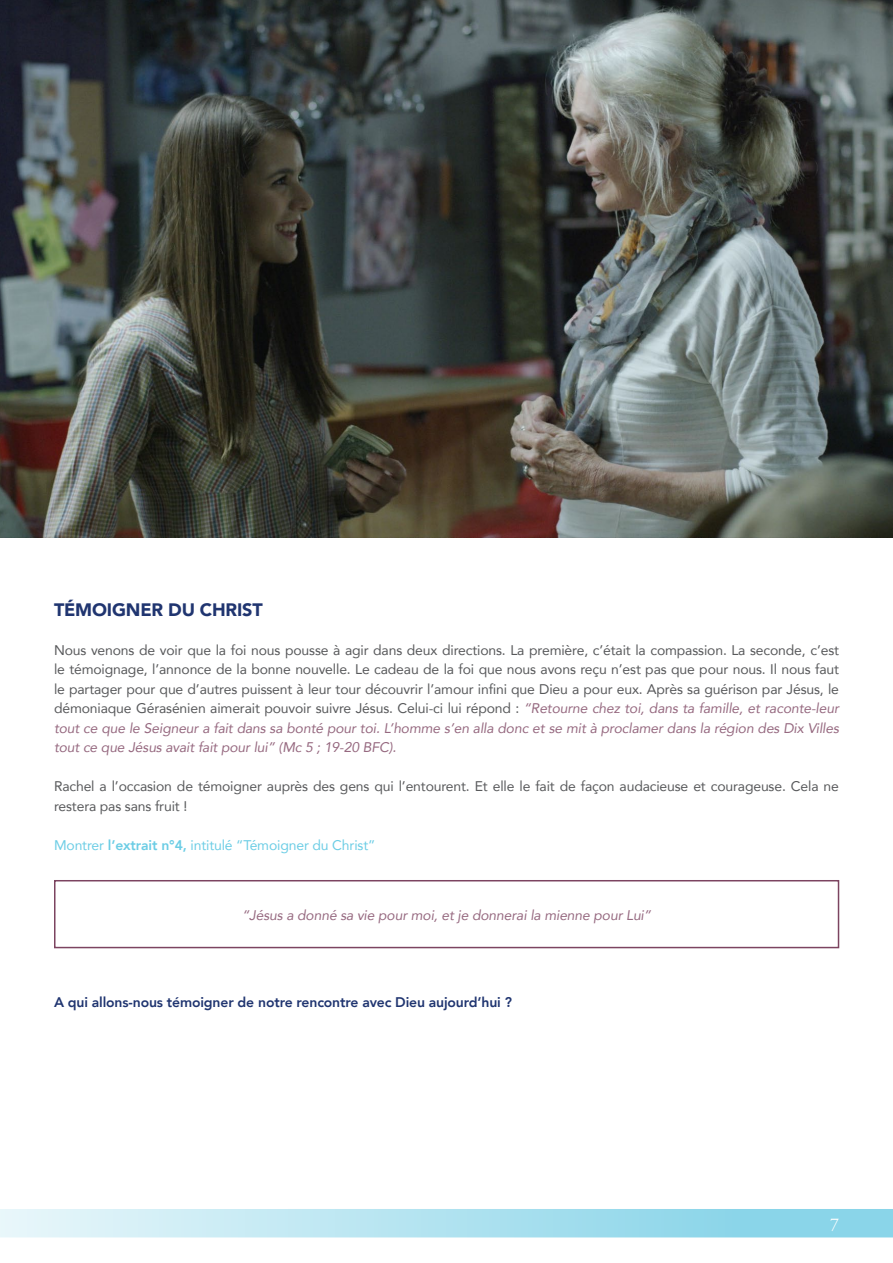
<style>
.page{position:relative;width:893px;height:1263px;background:#fff}
.page>*{position:absolute;margin:0;border:0;box-sizing:border-box;transform-origin:0 0}
.t1{font:900 18px "Avenir";letter-spacing:-.01em;color:#203570}
.t2{font:18px "Adobe Garamond Pro";color:#fff}
.t3{font:13.95px/19.5px "Avenir";letter-spacing:-.01em;color:#58595b;text-align:justify}
.t4{font:800 13.95px "Avenir";letter-spacing:-.01em;color:#203570}
.t5{font:italic 13.95px "Avenir";letter-spacing:-.01em;color:#966980}
.t6{font:13.95px "Avenir";letter-spacing:-.01em;color:#6ccde5}
.s1{font-style:italic;color:#966980}
.s2{font-weight:800}
</style>
<div class="page">
<svg style="left:0;top:1209px;width:893px;height:28px;background:#b1e2f0"></svg>
<img style="left:0;top:0;width:893px;height:538px">
<div style="left:54px;top:880px;width:785px;height:68px;border:2px solid #7c4460"></div>
<p class="t1" style="left:54px;top:594px;width:210px">TÉMOIGNER DU CHRIST</p>
<p class="t3" style="left:54px;top:640px;width:786px">Nous venons de voir que la foi nous pousse à agir dans deux directions. La première, c’était la compassion. La seconde, c’est le témoignage, l’annonce de la bonne nouvelle. Le cadeau de la foi que nous avons reçu n’est pas que pour nous. Il nous faut le partager pour que d’autres puissent à leur tour découvrir l’amour infini que Dieu a pour eux. Après sa guérison par Jésus, le démoniaque Gérasénien aimerait pouvoir suivre Jésus. Celui-ci lui répond : <span class="s1">“Retourne chez toi, dans ta famille, et raconte-leur tout ce que le Seigneur a fait dans sa bonté pour toi. L’homme s’en alla donc et se mit à proclamer dans la région des Dix Villes tout ce que Jésus avait fait pour lui” (Mc 5 ; 19-20 BFC).</span></p>
<p class="t3" style="left:54px;top:776px;width:786px">Rachel a l’occasion de témoigner auprès des gens qui l’entourent. Et elle le fait de façon audacieuse et courageuse. Cela ne restera pas sans fruit !</p>
<p class="t6" style="left:54px;top:834px;width:323px">Montrer <span class="s2">l’extrait n°4,</span> intitulé “Témoigner du Christ”</p>
<p class="t5" style="left:242px;top:906px;width:410px">“Jésus a donné sa vie pour moi, et je donnerai la mienne pour Lui”</p>
<p class="t4" style="left:54px;top:991px;width:459px">A qui allons-nous témoigner de notre rencontre avec Dieu aujourd’hui ?</p>
<p class="t2" style="left:830px;top:1213px;width:10px">7</p>
</div>
